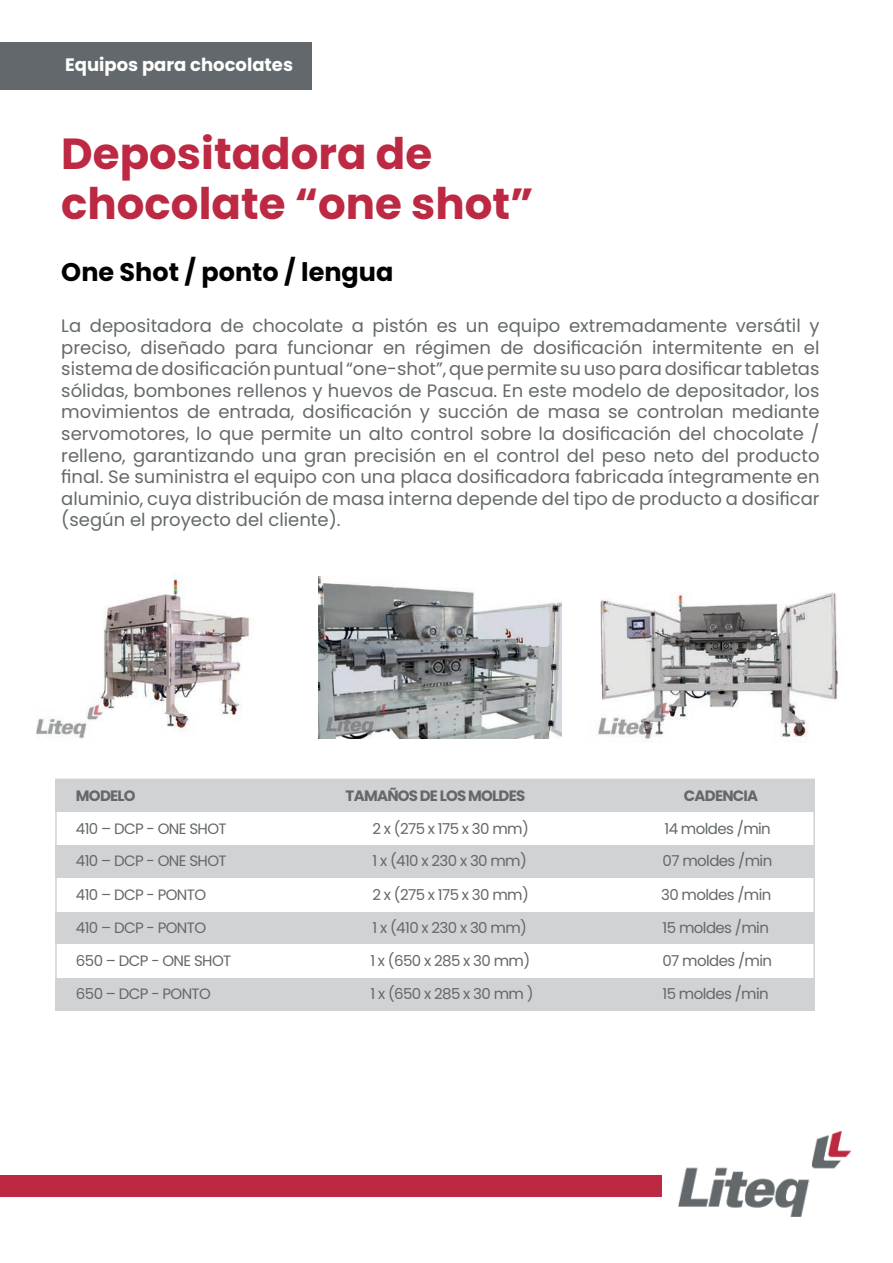
<style>
.page{position:relative;width:893px;height:1263px;background:#fff}
.page>*{position:absolute;margin:0;border:0;box-sizing:border-box;transform-origin:0 0}
.t1{font:700 43.5px/49.5px "Poppins";color:#bd2842}
.t2{font:700 25.5px "Poppins";color:#000}
.t3{font:18px/21.6px "Poppins";color:#64696b;text-align:justify}
.t4{font:700 18px "Poppins";color:#fff}
.t5{font:15px "Poppins";letter-spacing:-.04em;color:#62686b}
.t6{font:700 15px "Poppins";letter-spacing:-.05em;color:#62686b}
</style>
<div class="page">
<img style="left:678px;top:1131px;width:172px;height:85px">
<div style="left:0;top:1176px;width:661px;height:21px;background:#bd2842"></div>
<img style="left:36px;top:578px;width:213px;height:161px">
<img style="left:319px;top:577px;width:242px;height:162px">
<img style="left:597px;top:592px;width:241px;height:147px">
<div style="left:55px;top:779px;width:759px;height:33px;background:#d1d2d4"></div>
<div style="left:55px;top:845px;width:759px;height:33px;background:#d1d2d4"></div>
<div style="left:55px;top:911px;width:759px;height:33px;background:#d1d2d4"></div>
<div style="left:55px;top:977px;width:759px;height:33px;background:#d1d2d4"></div>
<div style="left:0;top:43px;width:311px;height:47px;background:#62686b"></div>
<p class="t4" style="left:65px;top:54px;width:229px">Equipos para chocolates</p>
<h1 class="t1" style="left:61px;top:129px;width:474px">Depositadora de chocolate “one shot”</h1>
<h2 class="t2" style="left:61px;top:257px;width:334px">One Shot / ponto / lengua</h2>
<p class="t3" style="left:61px;top:315px;width:760px">La depositadora de chocolate a pistón es un equipo extremadamente versátil y preciso, diseñado para funcionar en régimen de dosificación intermitente en el sistema de dosificación puntual “one-shot”, que permite su uso para dosificar tabletas sólidas, bombones rellenos y huevos de Pascua. En este modelo de depositador, los movimientos de entrada, dosificación y succión de masa se controlan mediante servomotores, lo que permite un alto control sobre la dosificación del chocolate / relleno, garantizando una gran precisión en el control del peso neto del producto final. Se suministra el equipo con una placa dosificadora fabricada íntegramente en aluminio, cuya distribución de masa interna depende del tipo de producto a dosificar (según el proyecto del cliente).</p>
<p class="t6" style="left:76px;top:787px;width:61px">MODELO</p>
<p class="t6" style="left:346px;top:787px;width:181px">TAMAÑOS DE LOS MOLDES</p>
<p class="t6" style="left:684px;top:787px;width:76px">CADENCIA</p>
<p class="t5" style="left:76px;top:820px;width:152px">410 – DCP - ONE SHOT</p>
<p class="t5" style="left:372px;top:820px;width:158px">2 x (275 x 175 x 30 mm)</p>
<p class="t5" style="left:664px;top:820px;width:108px">14 moldes /min</p>
<p class="t5" style="left:76px;top:852px;width:152px">410 – DCP - ONE SHOT</p>
<p class="t5" style="left:372px;top:852px;width:156px">1 x (410 x 230 x 30 mm)</p>
<p class="t5" style="left:663px;top:852px;width:111px">07 moldes /min</p>
<p class="t5" style="left:76px;top:886px;width:132px">410 – DCP - PONTO</p>
<p class="t5" style="left:372px;top:886px;width:158px">2 x (275 x 175 x 30 mm)</p>
<p class="t5" style="left:661px;top:886px;width:112px">30 moldes /min</p>
<p class="t5" style="left:76px;top:919px;width:132px">410 – DCP - PONTO</p>
<p class="t5" style="left:372px;top:919px;width:156px">1 x (410 x 230 x 30 mm)</p>
<p class="t5" style="left:663px;top:919px;width:108px">15 moldes /min</p>
<p class="t5" style="left:76px;top:952px;width:157px">650 – DCP - ONE SHOT</p>
<p class="t5" style="left:370px;top:952px;width:161px">1 x (650 x 285 x 30 mm)</p>
<p class="t5" style="left:662px;top:952px;width:111px">07 moldes /min</p>
<p class="t5" style="left:76px;top:985px;width:137px">650 – DCP - PONTO</p>
<p class="t5" style="left:370px;top:985px;width:165px">1 x (650 x 285 x 30 mm )</p>
<p class="t5" style="left:662px;top:985px;width:108px">15 moldes /min</p>
</div>
